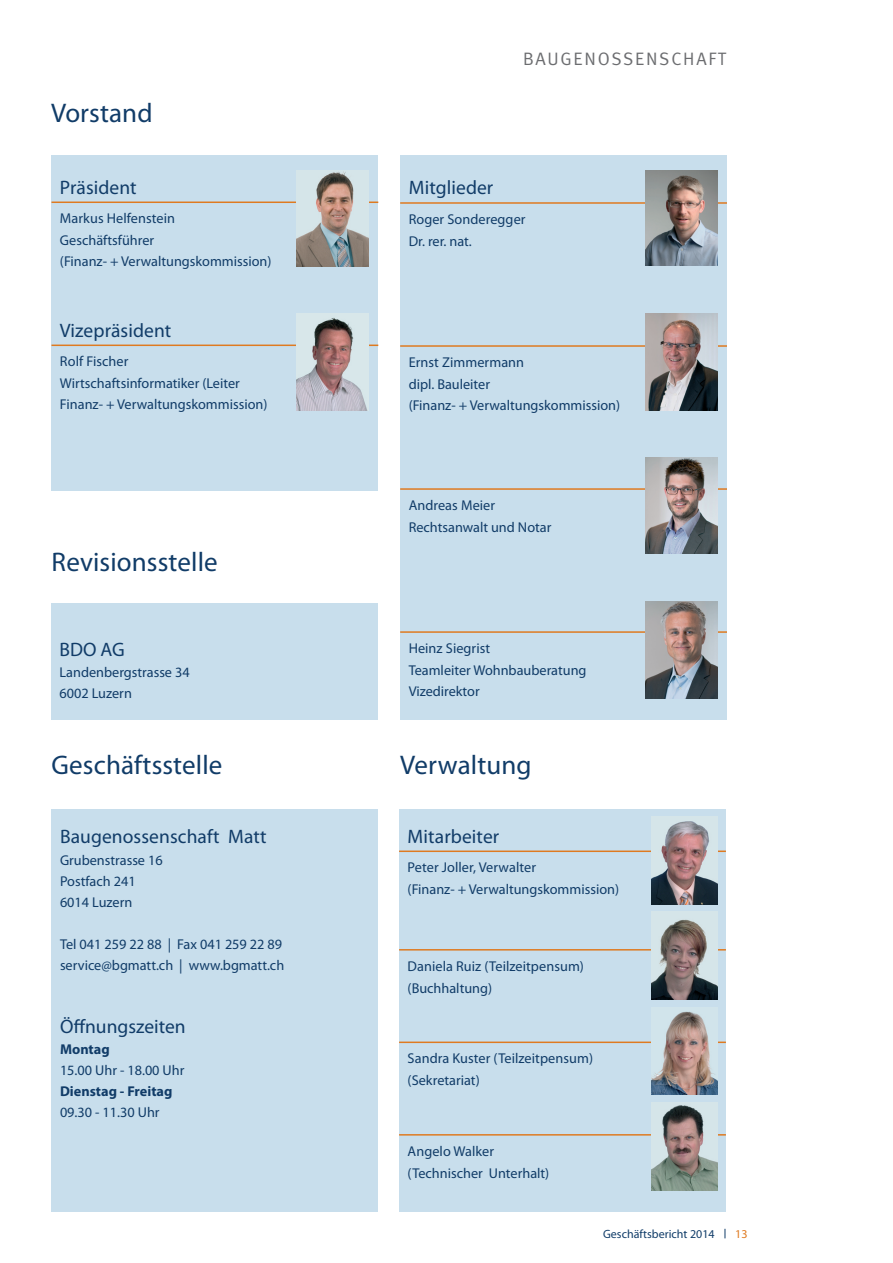
<style>
.page{position:relative;width:893px;height:1263px;background:#fff}
.page>*{position:absolute;margin:0;border:0;box-sizing:border-box;transform-origin:0 0}
.t1{font:27px "Myriad Pro";letter-spacing:.005em;color:#113c68}
.t2{font:19.5px "Myriad Pro";letter-spacing:.005em;color:#113c68}
.t3{font:18px "Meta Normal";letter-spacing:.1em;color:#6c6d70}
.t4{font:14.25px/21.5px "Myriad Pro";color:#113c68}
.t5{font:700 14.25px "Myriad Pro";color:#113c68}
.t6{font:12px "Myriad Pro";color:#113d69}
.t7{font:12px "Myriad Pro";color:#df7a20}
</style>
<div class="page">
<div style="left:51px;top:604px;width:327px;height:116px;background:#c8deec"></div>
<div style="left:52px;top:809px;width:326px;height:403px;background:#c8deec"></div>
<div style="left:400px;top:155px;width:327px;height:565px;background:#c8deec"></div>
<hr style="left:400px;top:202px;width:327px;height:2px;background:#df7a20">
<hr style="left:400px;top:345px;width:327px;height:2px;background:#df7a20">
<hr style="left:400px;top:488px;width:327px;height:2px;background:#df7a20">
<hr style="left:400px;top:631px;width:327px;height:2px;background:#df7a20">
<div style="left:51px;top:155px;width:327px;height:335px;background:#c8deec"></div>
<hr style="left:51px;top:202px;width:327px;height:1px;background:#df7a20">
<hr style="left:51px;top:345px;width:327px;height:1px;background:#df7a20">
<img style="left:297px;top:170px;width:72px;height:97px">
<img style="left:646px;top:170px;width:71px;height:95px">
<img style="left:645px;top:314px;width:72px;height:96px">
<img style="left:646px;top:457px;width:71px;height:97px">
<img style="left:645px;top:602px;width:72px;height:96px">
<div style="left:399px;top:809px;width:327px;height:403px;background:#c8deec"></div>
<hr style="left:399px;top:850px;width:327px;height:2px;background:#df7a20">
<hr style="left:399px;top:949px;width:327px;height:1px;background:#df7a20">
<hr style="left:399px;top:1041px;width:327px;height:2px;background:#df7a20">
<hr style="left:399px;top:1134px;width:327px;height:1px;background:#df7a20">
<img style="left:652px;top:817px;width:65px;height:87px">
<img style="left:652px;top:912px;width:65px;height:87px">
<img style="left:652px;top:1011px;width:65px;height:84px">
<img style="left:652px;top:1102px;width:65px;height:88px">
<img style="left:297px;top:314px;width:72px;height:96px">
<h1 class="t1" style="left:51px;top:97px;width:103px">Vorstand</h1>
<h2 class="t2" style="left:60px;top:175px;width:78px">Präsident</h2>
<p class="t4" style="left:60px;top:208px;width:213px">Markus Helfenstein<br>Geschäftsführer<br>(Finanz- + Verwaltungskommission)</p>
<h2 class="t2" style="left:60px;top:318px;width:113px">Vizepräsident</h2>
<p class="t4" style="left:60px;top:351px;width:209px">Rolf Fischer<br>Wirtschaftsinformatiker (Leiter<br>Finanz- + Verwaltungskommission)</p>
<h1 class="t1" style="left:52px;top:546px;width:168px">Revisionsstelle</h1>
<h2 class="t2" style="left:60px;top:638px;width:67px">BDO AG</h2>
<p class="t4" style="left:60px;top:662px;width:132px;line-height:21px">Landenbergstrasse 34<br>6002 Luzern</p>
<h1 class="t1" style="left:52px;top:749px;width:172px">Geschäftsstelle</h1>
<h2 class="t2" style="left:60px;top:824px;width:208px">Baugenossenschaft Matt</h2>
<p class="t4" style="left:60px;top:849px;width:104px;line-height:21px">Grubenstrasse 1 6<br>Postfach 241<br>601 4 Luzern</p>
<p class="t4" style="left:60px;top:933px;width:226px;line-height:21px">Tel 041 259 22 88 | Fax 041 259 22 89 service@bgmatt.ch | www.bgmatt.ch</p>
<h2 class="t2" style="left:60px;top:1014px;width:127px">Öffnungszeiten</h2>
<p class="t5" style="left:60px;top:1040px;width:51px">Montag</p>
<p class="t4" style="left:60px;top:1059px;width:126px">1 5.00 Uhr - 1 8.00 Uhr</p>
<p class="t5" style="left:60px;top:1082px;width:114px">Dienstag - Freitag</p>
<p class="t4" style="left:60px;top:1101px;width:101px">09.30 - 11 .30 Uhr</p>
<p class="t3" style="left:523px;top:49px;width:204px">BAUGENOSSENSCHAFT</p>
<h2 class="t2" style="left:409px;top:176px;width:86px">Mitglieder</h2>
<p class="t4" style="left:409px;top:208px;width:118px;line-height:22px">Roger Sonderegger<br>Dr. rer. nat.</p>
<p class="t4" style="left:409px;top:351px;width:213px">Ernst Zimmermann<br>dipl. Bauleiter<br>(Finanz- + Verwaltungskommission)</p>
<p class="t4" style="left:409px;top:494px;width:144px;line-height:22px">Andreas Meier<br>Rechtsanwalt und Notar</p>
<p class="t4" style="left:409px;top:637px;width:179px">Heinz Siegrist<br>Teamleiter Wohnbauberatung<br>Vizedirektor</p>
<h1 class="t1" style="left:400px;top:749px;width:133px">Verwaltung</h1>
<h2 class="t2" style="left:408px;top:824px;width:93px">Mitarbeiter</h2>
<p class="t4" style="left:408px;top:856px;width:213px;line-height:22px">Peter Joller, Verwalter<br>(Finanz- + Verwaltungskommission)</p>
<p class="t4" style="left:408px;top:955px;width:178px;line-height:22px">Daniela Ruiz (Teilzeitpensum) (Buchhaltung)</p>
<p class="t4" style="left:408px;top:1047px;width:187px;line-height:22px">Sandra Kuster (Teilzeitpensum) (Sekretariat)</p>
<p class="t4" style="left:408px;top:1140px;width:143px;line-height:22px">Angelo Walker (Technischer Unterhalt)</p>
<p class="t6" style="left:603px;top:1226px;width:113px">Geschäftsbericht 201 4</p>
<p class="t7" style="left:735px;top:1226px;width:7px">13</p>
</div>
